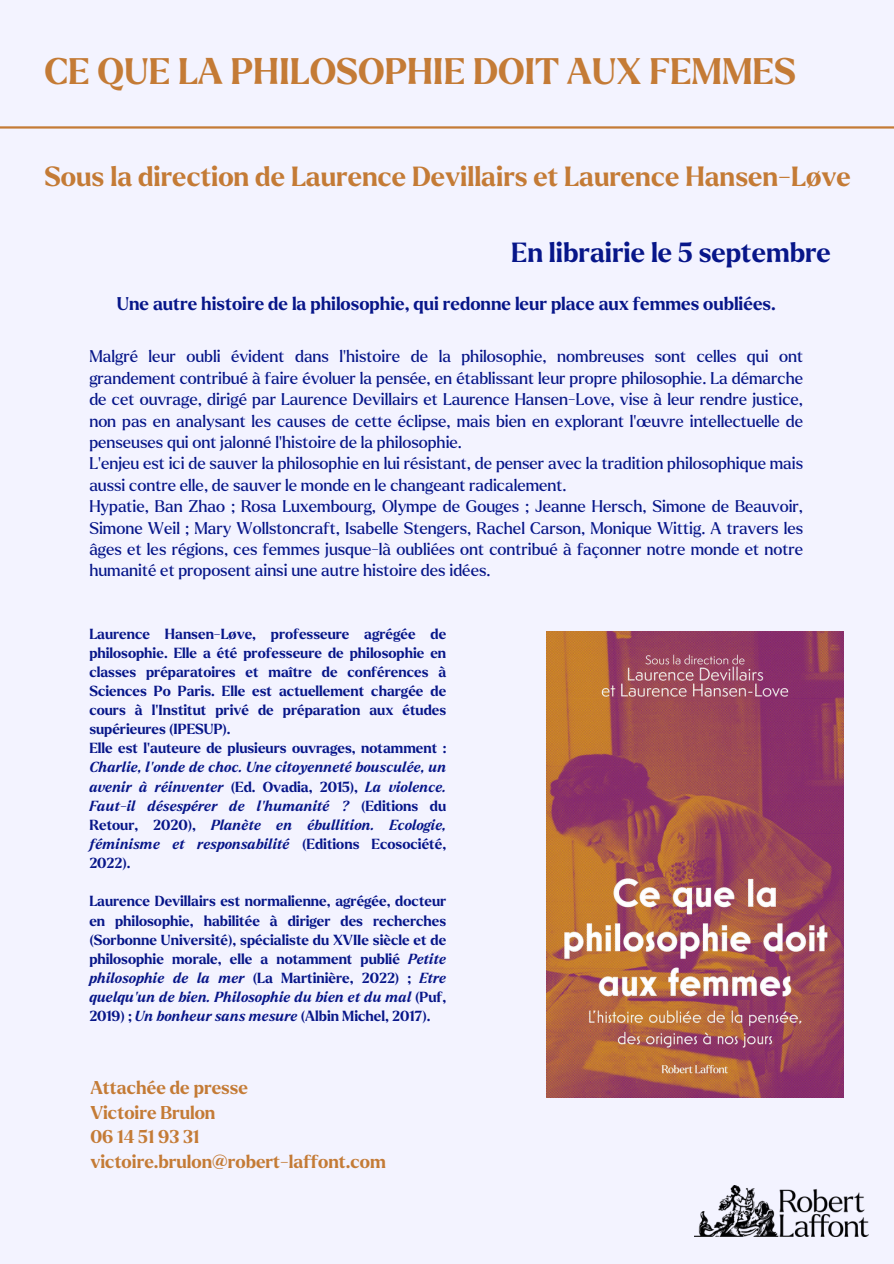
<style>
.page{position:relative;width:894px;height:1264px;background:#fff}
.page>*{position:absolute;margin:0;border:0;box-sizing:border-box;transform-origin:0 0}
.t1{font:700 36px "Larken";color:#c47b36}
.t2{font:700 27px "Larken";color:#c47b36}
.t3{font:700 27px "Larken";color:#071689}
.t4{font:700 18px/24.8px "Larken";color:#c47b36}
.t5{font:700 18px "Larken";color:#071689}
.t6{font:16.5px/21.3px "Larken";color:#071689}
.t7{font:700 14.25px/19.2px "Larken";color:#071689;text-align:justify}
.t8{font:italic 700 14.25px/19.2px "Larken";color:#071689;text-align:justify}
.s1{font-style:normal}
.s2{font-style:italic}
</style>
<div class="page">
<div style="left:0;top:0;width:893px;height:1263px;background:#f3f3ff"></div>
<hr style="left:0;top:126px;width:893px;height:3px;background:#c47b36">
<img style="left:694px;top:1185px;width:174px;height:51px">
<img style="left:546px;top:631px;width:297px;height:466px">
<h2 class="t1" style="left:44px;top:53px;width:752px">CE QUE LA PHILOSOPHIE DOIT AUX FEMMES</h2>
<h3 class="t2" style="left:44px;top:163px;width:807px">Sous la direction de Laurence Devillairs et Laurence Hansen-Løve</h3>
<p class="t3" style="left:511px;top:239px;width:321px">En librairie le 5 septembre</p>
<h3 class="t5" style="left:117px;top:294px;width:660px">Une autre histoire de la philosophie, qui redonne leur place aux femmes oubliées.</h3>
<p class="t6" style="left:89px;top:346px;width:715px">Malgré leur oubli évident dans l’histoire de la philosophie, nombreuses sont celles qui ont grandement contribué à faire évoluer la pensée, en établissant leur propre philosophie. La démarche de cet ouvrage, dirigé par Laurence Devillairs et Laurence Hansen-Love, vise à leur rendre justice, non pas en analysant les causes de cette éclipse, mais bien en explorant l’œuvre intellectuelle de penseuses qui ont jalonné l’histoire de la philosophie.<br>L'enjeu est ici de sauver la philosophie en lui résistant, de penser avec la tradition philosophique mais aussi contre elle, de sauver le monde en le changeant radicalement.<br>Hypatie, Ban Zhao ; Rosa Luxembourg, Olympe de Gouges ; Jeanne Hersch, Simone de Beauvoir, Simone Weil ; Mary Wollstoncraft, Isabelle Stengers, Rachel Carson, Monique Wittig. A travers les âges et les régions, ces femmes jusque-là oubliées ont contribué à façonner notre monde et notre humanité et proposent ainsi une autre histoire des idées.</p>
<h4 class="t7" style="left:89px;top:624px;width:358px">Laurence Hansen-Løve, professeure agrégée de philosophie. Elle a été professeure de philosophie en classes préparatoires et maître de conférences à Sciences Po Paris. Elle est actuellement chargée de cours à l'Institut privé de préparation aux études supérieures (IPESUP).</h4>
<p class="t8" style="left:89px;top:739px;width:358px"><span class="s1">Elle est l'auteure de plusieurs ouvrages, notamment :<br></span>Charlie, l’onde de choc. Une citoyenneté bousculée, un avenir à réinventer <span class="s1">(Ed. Ovadia, 2015),</span> La violence.<br>Faut-il désespérer de l’humanité ? <span class="s1">(Editions du Retour, 2020),</span> Planète en ébullition. Ecologie, féminisme et responsabilité <span class="s1">(Editions Ecosociété, 2022).</span></p>
<p class="t7" style="left:89px;top:892px;width:358px">Laurence Devillairs est normalienne, agrégée, docteur en philosophie, habilitée à diriger des recherches (Sorbonne Université), spécialiste du XVIIe siècle et de philosophie morale, elle a notamment publié <span class="s2">Petite philosophie de la mer</span> (La Martinière, 2022) ; <span class="s2">Etre quelqu’un de bien. Philosophie du bien et du mal</span> (Puf, 2019) ; <span class="s2">Un bonheur sans mesure</span> (Albin Michel, 2017).</p>
<p class="t4" style="left:90px;top:1075px;width:297px">Attachée de presse<br>Victoire Brulon<br>06 14 51 93 31 victoire.brulon@robert-laffont.com</p>
</div>
